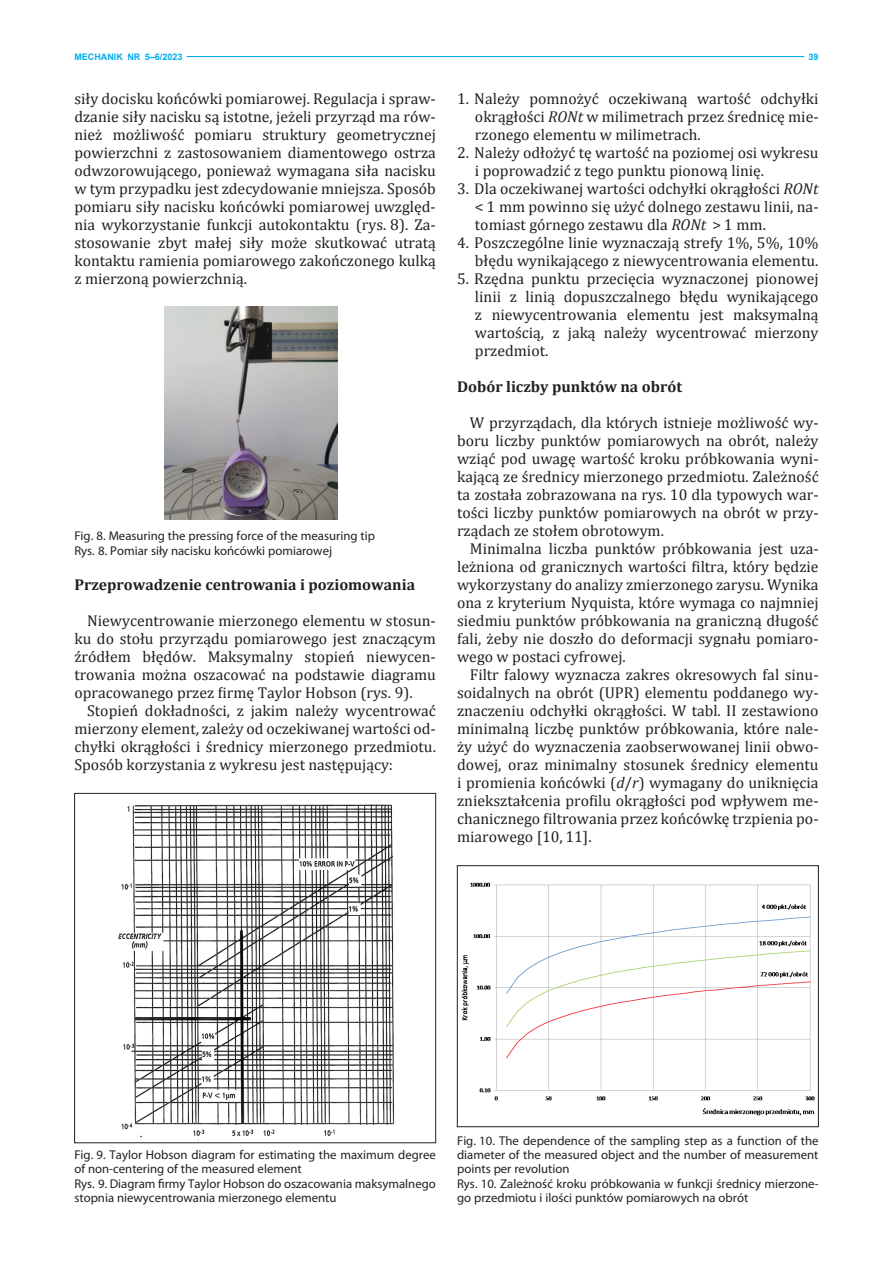
<style>
.page{position:relative;width:893px;height:1263px;background:#fff}
.page>*{position:absolute;margin:0;border:0;box-sizing:border-box;transform-origin:0 0}
.tekst{font:15.75px/18px "Cambria";color:#231f20;text-align:justify}
.tytulik{font:700 15.75px "Cambria";color:#231f20}
.przypis{font:12.75px/14.2px "Myriad Pro";color:#231f20}
.przypis-2{font:700 9px "Arial";color:#00aeef}
.s1{font-style:italic}
</style>
<div class="page">
<img style="left:118px;top:804px;width:277px;height:337px">
<div style="left:74px;top:793px;width:362px;height:350px;border:1px solid #231f20"></div>
<img style="left:461px;top:882px;width:354px;height:234px">
<div style="left:457px;top:865px;width:362px;height:262px;border:1px solid #231f20"></div>
<img style="left:165px;top:307px;width:172px;height:213px">
<hr style="left:187px;top:56px;width:617px;height:1px;background:#00aeef">
<p class="przypis-2" style="left:74px;top:51px;width:110px">MECHANIK NR 5–6/2023</p>
<p class="przypis-2" style="left:808px;top:51px;width:12px">39</p>
<p class="tekst" style="left:74px;top:89px;width:363px">siły docisku końcówki pomiarowej. Regulacja i spraw&shy;dzanie siły nacisku są istotne, jeżeli przyrząd ma rów&shy;nież możliwość pomiaru struktury geometrycznej powierzchni z zastosowaniem diamentowego ostrza odwzorowującego, ponieważ wymagana siła nacisku w tym przypadku jest zdecydowanie mniejsza. Sposób pomiaru siły nacisku końcówki pomiarowej uwzględ&shy;nia wykorzystanie funkcji autokontaktu (rys. 8). Za&shy;stosowanie zbyt małej siły może skutkować utratą kontaktu ramienia pomiarowego zakończonego kulką z mierzoną powierzchnią.</p>
<p class="tekst" style="left:475px;top:89px;width:345px;text-indent:-18px">1. Należy pomnożyć oczekiwaną wartość odchyłki okrągłości <span class="s1">RONt</span> w milimetrach przez średnicę mie&shy;rzonego elementu w milimetrach.</p>
<p class="tekst" style="left:475px;top:143px;width:345px;text-indent:-18px">2. Należy odłożyć tę wartość na poziomej osi wykresu i poprowadzić z tego punktu pionową linię.</p>
<p class="tekst" style="left:475px;top:179px;width:345px;text-indent:-18px">3. Dla oczekiwanej wartości odchyłki okrągłości <span class="s1">RONt </span>&lt; 1 mm powinno się użyć dolnego zestawu linii, na&shy;tomiast górnego zestawu dla <span class="s1">RONt</span> &gt; 1 mm.</p>
<p class="tekst" style="left:457px;top:233px;width:363px;text-align:right">4. Poszczególne linie wyznaczają strefy 1%, 5%, 10% błędu wynikającego z niewycentrowania elementu.</p>
<p class="tekst" style="left:475px;top:269px;width:345px;text-indent:-18px">5. Rzędna punktu przecięcia wyznaczonej pionowej linii z linią dopuszczalnego błędu wynikającego z niewycentrowania elementu jest maksymalną wartością, z jaką należy wycentrować mierzony przedmiot.</p>
<p class="tytulik" style="left:457px;top:375px;width:226px">Dobór liczby punktów na obrót</p>
<p class="tekst" style="left:457px;top:413px;width:363px;text-indent:13px">W przyrządach, dla których istnieje możliwość wy&shy;boru liczby punktów pomiarowych na obrót, należy wziąć pod uwagę wartość kroku próbkowania wyni&shy;kającą ze średnicy mierzonego przedmiotu. Zależność ta została zobrazowana na rys. 10 dla typowych war&shy;tości liczby punktów pomiarowych na obrót w przy&shy;rządach ze stołem obrotowym.</p>
<p class="tekst" style="left:457px;top:539px;width:363px;text-indent:13px">Minimalna liczba punktów próbkowania jest uza&shy;leżniona od granicznych wartości filtra, który będzie wykorzystany do analizy zmierzonego zarysu. Wynika ona z kryterium Nyquista, które wymaga co najmniej siedmiu punktów próbkowania na graniczną długość fali, żeby nie doszło do deformacji sygnału pomiaro&shy;wego w postaci cyfrowej.</p>
<p class="tekst" style="left:457px;top:665px;width:363px;text-indent:13px">Filtr falowy wyznacza zakres okresowych fal sinu&shy;soidalnych na obrót (UPR) elementu poddanego wy&shy;znaczeniu odchyłki okrągłości. W tabl. II zestawiono minimalną liczbę punktów próbkowania, które nale&shy;ży użyć do wyznaczenia zaobserwowanej linii obwo&shy;dowej, oraz minimalny stosunek średnicy elementu i promienia końcówki (<span class="s1">d</span>/<span class="s1">r</span>) wymagany do uniknięcia zniekształcenia profilu okrągłości pod wpływem me&shy;chanicznego filtrowania przez końcówkę trzpienia po&shy;miarowego [10, 11].</p>
<p class="przypis" style="left:74px;top:529px;width:302px">Fig. 8. Measuring the pressing force of the measuring tip<br>Rys. 8. Pomiar siły nacisku końcówki pomiarowej</p>
<p class="tytulik" style="left:74px;top:573px;width:342px">Przeprowadzenie centrowania i poziomowania</p>
<p class="tekst" style="left:74px;top:611px;width:363px;text-indent:13px">Niewycentrowanie mierzonego elementu w stosun&shy;ku do stołu przyrządu pomiarowego jest znaczącym źródłem błędów. Maksymalny stopień niewycen&shy;trowania można oszacować na podstawie diagramu opracowanego przez firmę Taylor Hobson (rys. 9).</p>
<p class="tekst" style="left:74px;top:701px;width:363px;text-indent:13px">Stopień dokładności, z jakim należy wycentrować mierzony element, zależy od oczekiwanej wartości od&shy;chyłki okrągłości i średnicy mierzonego przedmiotu.<br>Sposób korzystania z wykresu jest następujący:</p>
<p class="przypis" style="left:74px;top:1147px;width:363px">Fig. 9. Taylor Hobson diagram for estimating the maximum degree of non-centering of the measured element<br>Rys. 9. Diagram firmy Taylor Hobson do oszacowania maksymalnego stopnia niewycentrowania mierzonego elementu</p>
<p class="przypis" style="left:457px;top:1133px;width:363px">Fig. 10. The dependence of the sampling step as a function of the diameter of the measured object and the number of measurement points per revolution<br>Rys. 10. Zależność kroku próbkowania w funkcji średnicy mierzone&shy;go przedmiotu i ilości punktów pomiarowych na obrót</p>
</div>
